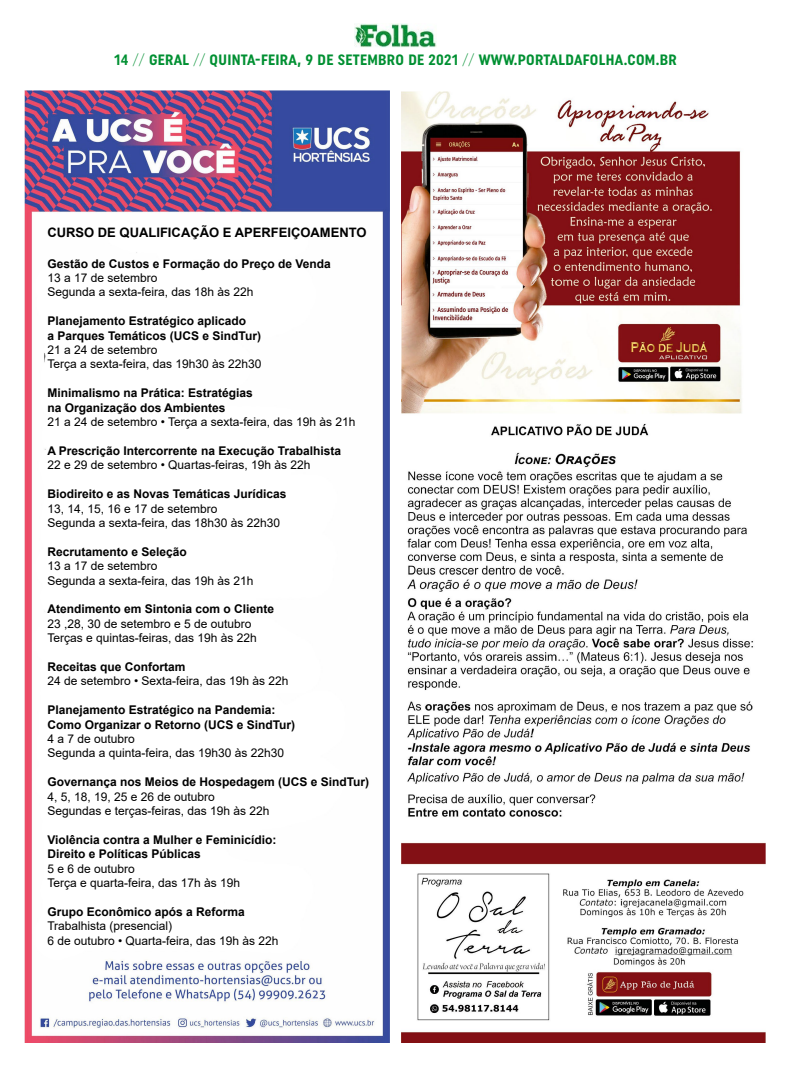
<style>
.page{position:relative;width:791px;height:1078px;background:#fff}
.page>*{position:absolute;margin:0;border:0;box-sizing:border-box;transform-origin:0 0}
.t1{font:700 15px "Uniform Condensed";letter-spacing:.02em;color:#009032}
.t2{font:700 13px "Arial";color:#000}
.t3{font:12px/14.4px "Arial";color:#000}
.t4{font:700 12px/14.4px "Arial";color:#000}
.s1{font-weight:300}
</style>
<div class="page">
<img style="left:401px;top:91px;width:364px;height:951px">
<img style="left:355px;top:23px;width:81px;height:25px">
<img style="left:25px;top:90px;width:365px;height:952px">
<div style="left:71px;top:887px;width:153px;height:31px;background:#fff"></div>
<p class="t1" style="left:114px;top:51px;width:564px">14 <span class="s1">//</span> GERAL <span class="s1">//</span> QUINTA-FEIRA, 9 DE SETEMBRO DE 2021 <span class="s1">//</span> WWW.PORTALDAFOLHA.COM.BR</p>
<p class="t2" style="left:47px;top:224px;width:321px">CURSO DE QUALIFICAÇÃO E APERFEIÇOAMENTO</p>
<p class="t4" style="left:47px;top:256px;width:285px">Gestão de Custos e Formação do Preço de Venda</p>
<p class="t3" style="left:47px;top:270px;width:208px">13 a 17 de setembro<br>Segunda a sexta-feira, das 18h às 22h</p>
<p class="t4" style="left:47px;top:314px;width:215px">Planejamento Estratégico aplicado<br>a Parques Temáticos (UCS e SindTur)</p>
<p class="t3" style="left:47px;top:342px;width:216px">21 a 24 de setembro<br>Terça a sexta-feira, das 19h30 às 22h30</p>
<p class="t4" style="left:47px;top:386px;width:207px">Minimalismo na Prática: Estratégias na Organização dos Ambientes</p>
<p class="t3" style="left:47px;top:414px;width:310px">21 a 24 de setembro • Terça a sexta-feira, das 19h às 21h</p>
<p class="t4" style="left:47px;top:443px;width:295px">A Prescrição Intercorrente na Execução Trabalhista</p>
<p class="t3" style="left:47px;top:457px;width:265px">22 e 29 de setembro • Quartas-feiras, 19h às 22h</p>
<p class="t4" style="left:47px;top:486px;width:241px">Biodireito e as Novas Temáticas Jurídicas</p>
<p class="t3" style="left:47px;top:501px;width:234px">13, 14, 15, 16 e 17 de setembro<br>Segunda a sexta-feira, das 18h30 às 22h30</p>
<p class="t4" style="left:47px;top:544px;width:141px">Recrutamento e Seleção</p>
<p class="t3" style="left:47px;top:558px;width:208px">13 a 17 de setembro<br>Segunda a sexta-feira, das 19h às 21h</p>
<p class="t4" style="left:47px;top:602px;width:228px">Atendimento em Sintonia com o Cliente</p>
<p class="t3" style="left:47px;top:616px;width:211px">23 ,28, 30 de setembro e 5 de outubro<br>Terças e quintas-feiras, das 19h às 22h</p>
<p class="t4" style="left:47px;top:659px;width:140px">Receitas que Confortam</p>
<p class="t3" style="left:47px;top:673px;width:242px">24 de setembro • Sexta-feira, das 19h às 22h</p>
<p class="t4" style="left:47px;top:702px;width:249px">Planejamento Estratégico na Pandemia:<br>Como Organizar o Retorno (UCS e SindTur)</p>
<p class="t3" style="left:47px;top:731px;width:238px">4 a 7 de outubro<br>Segunda a quinta-feira, das 19h30 às 22h30</p>
<p class="t4" style="left:47px;top:774px;width:323px">Governança nos Meios de Hospedagem (UCS e SindTur)</p>
<p class="t3" style="left:47px;top:789px;width:224px">4, 5, 18, 19, 25 e 26 de outubro<br>Segundas e terças-feiras, das 19h às 22h</p>
<p class="t4" style="left:47px;top:832px;width:231px">Violência contra a Mulher e Feminicídio:<br>Direito e Políticas Públicas</p>
<p class="t3" style="left:47px;top:861px;width:194px">5 e 6 de outubro<br>Terça e quarta-feira, das 17h às 19h</p>
<p class="t4" style="left:47px;top:904px;width:199px">Grupo Econômico após a Reforma</p>
<p class="t3" style="left:47px;top:918px;width:232px">Trabalhista (presencial)<br>6 de outubro • Quarta-feira, das 19h às 22h</p>
</div>
